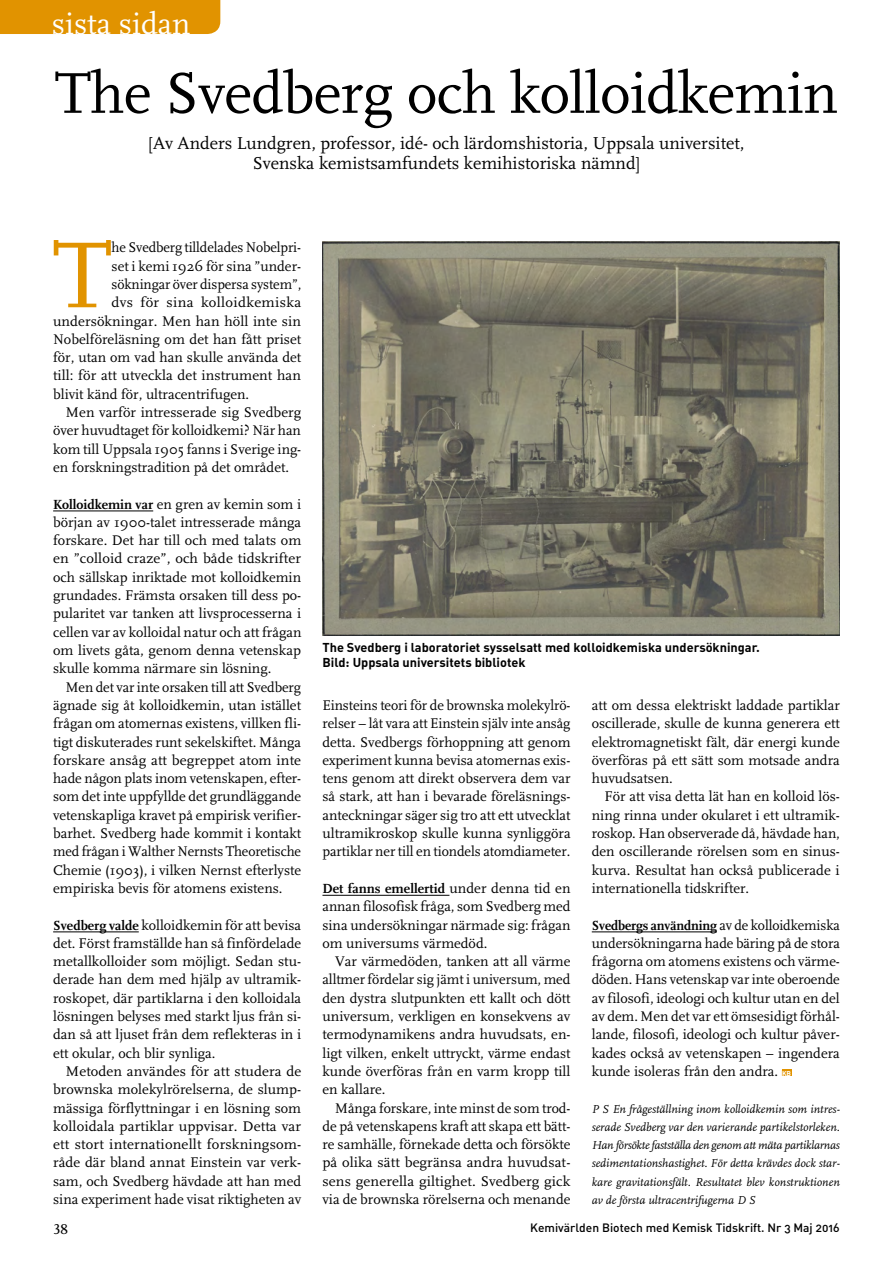
<style>
.page{position:relative;width:893px;height:1263px;background:#fff}
.page>*{position:absolute;margin:0;border:0;box-sizing:border-box;transform-origin:0 0}
.t1{font:97.8px "FF Scala";color:#e19300}
.t2{font:60px "FF Scala";letter-spacing:-.01em;color:#000}
.t3{font:31.5px "FF Scala";color:#fff}
.t4{font:18px/19.5px "FF Scala";color:#000;text-align:center}
.t5{font:15px "Scala Caps";color:#000}
.t6{font:14.55px/18.3px "FF Scala";color:#000;text-align:justify}
.t7{font:14.55px "FF Scala";letter-spacing:.025em;color:#000}
.t8{font:700 13.8px "Scala";letter-spacing:-.005em;color:#000}
.t9{font:12.75px/15px "DIN Bold Alternate";color:#000}
.t10{font:italic 12px/18.3px "FF Scala";color:#000;text-align:justify}
.t11{font:12px "DIN Medium Alternate";color:#000}
.s1{font-family:"Scala";font-weight:700;font-size:13.8px}
.s2{font-family:"FF Scala";font-weight:400;font-size:14.55px}
.s3{font-family:"DIN";font-weight:700;font-size:6.9px;color:#fff}
</style>
<div class="page">
<div style="left:0;top:0;width:220px;height:34px;background:#e19300"></div>
<hr style="left:53px;top:511px;width:100px;height:1px;background:#000">
<hr style="left:53px;top:932px;width:86px;height:1px;background:#000">
<hr style="left:322px;top:895px;width:127px;height:1px;background:#000">
<hr style="left:592px;top:932px;width:125px;height:1px;background:#000">
<div style="left:782px;top:1069px;width:9px;height:7px;background:#e19300"></div>
<img style="left:322px;top:242px;width:518px;height:394px">
<h3 class="t3" style="left:52px;top:7px;width:140px">sista sidan</h3>
<h2 class="t2" style="left:55px;top:61px;width:785px">The Svedberg och kolloidkemin</h2>
<p class="t4" style="left:149px;top:134px;width:597px">[Av Anders Lundgren, professor, idé- och lärdomshistoria, Uppsala universitet,<br>Svenska kemistsamfundets kemihistoriska nämnd]</p>
<h1 class="t1" style="left:53px;top:222px;width:60px">T</h1>
<p class="t6" style="left:112px;top:239px;width:191px">he Svedberg tilldelades Nobelpri-</p>
<p class="t6" style="left:112px;top:257px;width:191px">set i kemi 1926 för sina ”under-</p>
<p class="t6" style="left:112px;top:275px;width:191px">sökningar över dispersa system”,</p>
<p class="t7" style="left:112px;top:295px;width:191px">dvs för sina kolloidkemiska</p>
<p class="t6" style="left:53px;top:312px;width:249px">undersökningar. Men han höll inte sin</p>
<p class="t6" style="left:53px;top:330px;width:250px">Nobelföreläsning om det han fått priset</p>
<p class="t6" style="left:53px;top:349px;width:250px">för, utan om vad han skulle använda det</p>
<p class="t6" style="left:53px;top:367px;width:249px">till: för att utveckla det instrument han</p>
<p class="t6" style="left:53px;top:385px;width:198px">blivit känd för, ultracentrifugen.</p>
<p class="t6" style="left:66px;top:403px;width:237px">Men varför intresserade sig Svedberg</p>
<p class="t6" style="left:53px;top:422px;width:249px">över huvudtaget för kolloidkemi? När han</p>
<p class="t6" style="left:53px;top:440px;width:250px">kom till Uppsala 1905 fanns i Sverige ing-</p>
<p class="t6" style="left:53px;top:458px;width:237px">en forskningstradition på det området.</p>
<p class="t6" style="left:53px;top:495px;width:250px"><span class="s1">Kolloidkemin var</span> en gren av kemin som i början av 1900-talet intresserade många forskare. Det har till och med talats om en ”colloid craze”, och både tidskrifter och sällskap inriktade mot kolloidkemin grundades. Främsta orsaken till dess po&shy;pularitet var tanken att livsprocesserna i cellen var av kolloidal natur och att frågan om livets gåta, genom denna vetenskap skulle komma närmare sin lösning.</p>
<p class="t6" style="left:53px;top:678px;width:250px;text-indent:13px">Men det var inte orsaken till att Svedberg ägnade sig åt kolloidkemin, utan istället frågan om atomernas existens, villken fli&shy;tigt diskuterades runt sekelskiftet. Många forskare ansåg att begreppet atom inte hade någon plats inom vetenskapen, efter&shy;som det inte uppfyllde det grundläggande vetenskapliga kravet på empirisk verifier&shy;barhet. Svedberg hade kommit i kontakt med frågan i Walther Nernsts Theoretische Chemie (1903), i vilken Nernst efterlyste empiriska bevis för atomens existens.</p>
<p class="t6" style="left:53px;top:916px;width:250px"><span class="s1">Svedberg valde</span> kolloidkemin för att bevisa det. Först framställde han så finfördelade metallkolloider som möjligt. Sedan stu&shy;derade han dem med hjälp av ultramik&shy;roskopet, där partiklarna i den kolloidala lösningen belyses med starkt ljus från si&shy;dan så att ljuset från dem reflekteras in i ett okular, och blir synliga.</p>
<p class="t6" style="left:53px;top:1062px;width:250px;text-indent:13px">Metoden användes för att studera de brownska molekylrörelserna, de slump&shy;mässiga förflyttningar i en lösning som kolloidala partiklar uppvisar. Detta var ett stort internationellt forskningsom&shy;råde där bland annat Einstein var verk&shy;sam, och Svedberg hävdade att han med sina experiment hade visat riktigheten av</p>
<p class="t9" style="left:322px;top:640px;width:439px">The Svedberg i laboratoriet sysselsatt med kolloidkemiska undersökningar.<br>Bild: Uppsala universitets bibliotek</p>
<p class="t6" style="left:322px;top:696px;width:250px">Einsteins teori för de brownska molekylrö&shy;relser – låt vara att Einstein själv inte ansåg detta. Svedbergs förhoppning att genom experiment kunna bevisa atomernas exis&shy;tens genom att direkt observera dem var så stark, att han i bevarade föreläsnings&shy;anteckningar säger sig tro att ett utvecklat ultramikroskop skulle kunna synliggöra partiklar ner till en tiondels atomdiameter.</p>
<p class="t8" style="left:322px;top:881px;width:250px">Det fanns emellertid <span class="s2">under denna tid en</span></p>
<p class="t6" style="left:322px;top:898px;width:250px">annan filosofisk fråga, som Svedberg med sina undersökningar närmade sig: frågan om universums värmedöd.</p>
<p class="t6" style="left:322px;top:952px;width:250px;text-indent:13px">Var värmedöden, tanken att all värme alltmer fördelar sig jämt i universum, med den dystra slutpunkten ett kallt och dött universum, verkligen en konsekvens av termodynamikens andra huvudsats, en&shy;ligt vilken, enkelt uttryckt, värme endast kunde överföras från en varm kropp till en kallare.</p>
<p class="t6" style="left:322px;top:1099px;width:250px;text-indent:13px">Många forskare, inte minst de som trod&shy;de på vetenskapens kraft att skapa ett bätt&shy;re samhälle, förnekade detta och försökte på olika sätt begränsa andra huvudsat&shy;sens generella giltighet. Svedberg gick via de brownska rörelserna och menande</p>
<p class="t6" style="left:592px;top:696px;width:250px">att om dessa elektriskt laddade partiklar oscillerade, skulle de kunna generera ett elektromagnetiskt fält, där energi kunde överföras på ett sätt som motsade andra huvudsatsen.</p>
<p class="t6" style="left:592px;top:788px;width:250px;text-indent:13px">För att visa detta lät han en kolloid lös&shy;ning rinna under okularet i ett ultramik&shy;roskop. Han observerade då, hävdade han, den oscillerande rörelsen som en sinus&shy;kurva. Resultat han också publicerade i internationella tidskrifter.</p>
<p class="t8" style="left:592px;top:917px;width:250px">Svedbergs användning <span class="s2">av de kolloidkemiska</span></p>
<p class="t6" style="left:592px;top:934px;width:250px">undersökningarna hade bäring på de stora frågorna om atomens existens och värme&shy;döden. Hans vetenskap var inte oberoende av filosofi, ideologi och kultur utan en del av dem. Men det var ett ömsesidigt förhål&shy;lande, filosofi, ideologi och kultur påver&shy;kades också av vetenskapen – ingendera kunde isoleras från den andra. <span class="s3">KB</span></p>
<p class="t10" style="left:592px;top:1100px;width:250px">P S En frågeställning inom kolloidkemin som intres&shy;serade Svedberg var den varierande partikelstorleken.<br>Han försökte fastställa den genom att mäta partiklarnas sedimentationshastighet. För detta krävdes dock star&shy;kare gravitationsfält. Resultatet blev konstruktionen av de första ultracentrifugerna D S</p>
<p class="t5" style="left:53px;top:1220px;width:16px">38</p>
<p class="t11" style="left:530px;top:1220px;width:311px">Kemivärlden Biotech med Kemisk Tidskrift. Nr 3 Maj 2016</p>
</div>
